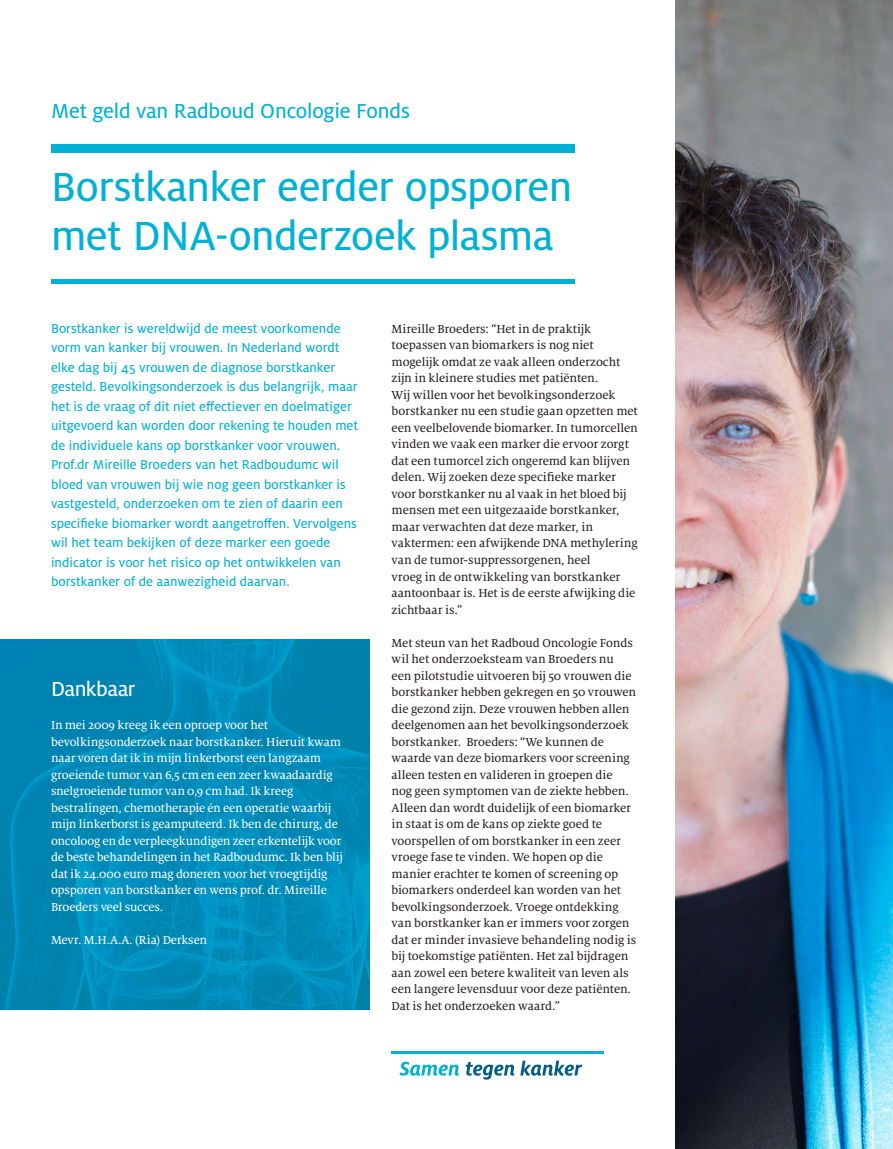
<style>
.page{position:relative;width:893px;height:1149px;background:#fff}
.page>*{position:absolute;margin:0;border:0;box-sizing:border-box;transform-origin:0 0}
.t1{font:45px/49.5px "Milo OT Text";letter-spacing:-.015em;color:#00b1d5}
.t2{font:22.5px "Milo OT Text";letter-spacing:-.01em;color:#00b1d5}
.t3{font:22.5px "Milo OT Text";letter-spacing:-.02em;color:#fff}
.t4{font:14.25px/19.5px "Milo OT Text";color:#00b1d5}
.t5{font:12.75px/16.5px "Milo Serif OT Text";letter-spacing:-.005em;color:#231f20}
.t6{font:12.75px/16.5px "Milo Serif OT Text";letter-spacing:-.015em;color:#fff}
</style>
<div class="page">
<img style="left:675px;top:0;width:218px;height:1148px">
<img style="left:0;top:639px;width:370px;height:370px">
<div style="left:51px;top:144px;width:523px;height:8px;background:#00b1d5"></div>
<hr style="left:51px;top:279px;width:523px;height:4px;background:#00b1d5">
<svg style="left:399px;top:1061px;width:60px;height:14px"></svg>
<svg style="left:466px;top:1062px;width:48px;height:17px"></svg>
<svg style="left:520px;top:1060px;width:62px;height:15px"></svg>
<hr style="left:391px;top:1050px;width:213px;height:2px;background:#00b1d5">
<h2 class="t2" style="left:51px;top:99px;width:360px">Met geld van Radboud Oncologie Fonds</h2>
<h1 class="t1" style="left:51px;top:162px;width:523px">Borstkanker eerder opsporen met DNA-onderzoek plasma</h1>
<p class="t4" style="left:51px;top:318px;width:309px">Borstkanker is wereldwijd de meest voorkomende vorm van kanker bij vrouwen. In Nederland wordt elke dag bij 45 vrouwen de diagnose borstkanker gesteld. Bevolkingsonderzoek is dus belangrijk, maar het is de vraag of dit niet effectiever en doelmatiger uitgevoerd kan worden door rekening te houden met de individuele kans op borstkanker voor vrouwen.<br>Prof.dr Mireille Broeders van het Radboudumc wil bloed van vrouwen bij wie nog geen borstkanker is vastgesteld, onderzoeken om te zien of daarin een specifieke biomarker wordt aangetroffen. Vervolgens wil het team bekijken of deze marker een goede indicator is voor het risico op het ontwikkelen van borstkanker of de aanwezigheid daarvan.</p>
<h2 class="t3" style="left:51px;top:676px;width:86px">Dankbaar</h2>
<p class="t6" style="left:51px;top:717px;width:293px">In mei 2009 kreeg ik een oproep voor het bevolkingsonderzoek naar borstkanker. Hieruit kwam naar voren dat ik in mijn linkerborst een langzaam groeiende tumor van 6,5 cm en een zeer kwaadaardig snelgroeiende tumor van 0,9 cm had. Ik kreeg bestralingen, chemotherapie én een operatie waarbij mijn linkerborst is geamputeerd. Ik ben de chirurg, de oncoloog en de verpleegkundigen zeer erkentelijk voor de beste behandelingen in het Radboudumc. Ik ben blij dat ik 24.000 euro mag doneren voor het vroegtijdig opsporen van borstkanker en wens prof. dr. Mireille Broeders veel succes.</p>
<p class="t6" style="left:51px;top:931px;width:158px">Mevr. M.H.A.A. (Ria) Derksen</p>
<p class="t5" style="left:392px;top:321px;width:248px">Mireille Broeders: “Het in de praktijk toepassen van biomarkers is nog niet mogelijk omdat ze vaak alleen onderzocht zijn in kleinere studies met patiënten.<br>Wij willen voor het bevolkingsonderzoek borstkanker nu een studie gaan opzetten met een veelbelovende biomarker. In tumorcellen vinden we vaak een marker die ervoor zorgt dat een tumorcel zich ongeremd kan blijven delen. Wij zoeken deze specifieke marker voor borstkanker nu al vaak in het bloed bij mensen met een uitgezaaide borstkanker, maar verwachten dat deze marker, in vaktermen: een afwijkende DNA methylering van de tumor-suppressorgenen, heel<br>vroeg in de ontwikkeling van borstkanker aantoonbaar is. Het is de eerste afwijking die zichtbaar is.”</p>
<p class="t5" style="left:392px;top:634px;width:246px">Met steun van het Radboud Oncologie Fonds wil het onderzoeksteam van Broeders nu een pilotstudie uitvoeren bij 50 vrouwen die borstkanker hebben gekregen en 50 vrouwen die gezond zijn. Deze vrouwen hebben allen deelgenomen aan het bevolkingsonderzoek borstkanker. Broeders: “We kunnen de waarde van deze biomarkers voor screening alleen testen en valideren in groepen die<br>nog geen symptomen van de ziekte hebben.<br>Alleen dan wordt duidelijk of een biomarker in staat is om de kans op ziekte goed te voorspellen of om borstkanker in een zeer vroege fase te vinden. We hopen op die manier erachter te komen of screening op biomarkers onderdeel kan worden van het bevolkingsonderzoek. Vroege ontdekking van borstkanker kan er immers voor zorgen dat er minder invasieve behandeling nodig is bij toekomstige patiënten. Het zal bijdragen aan zowel een betere kwaliteit van leven als een langere levensduur voor deze patiënten.<br>Dat is het onderzoeken waard.”</p>
</div>
